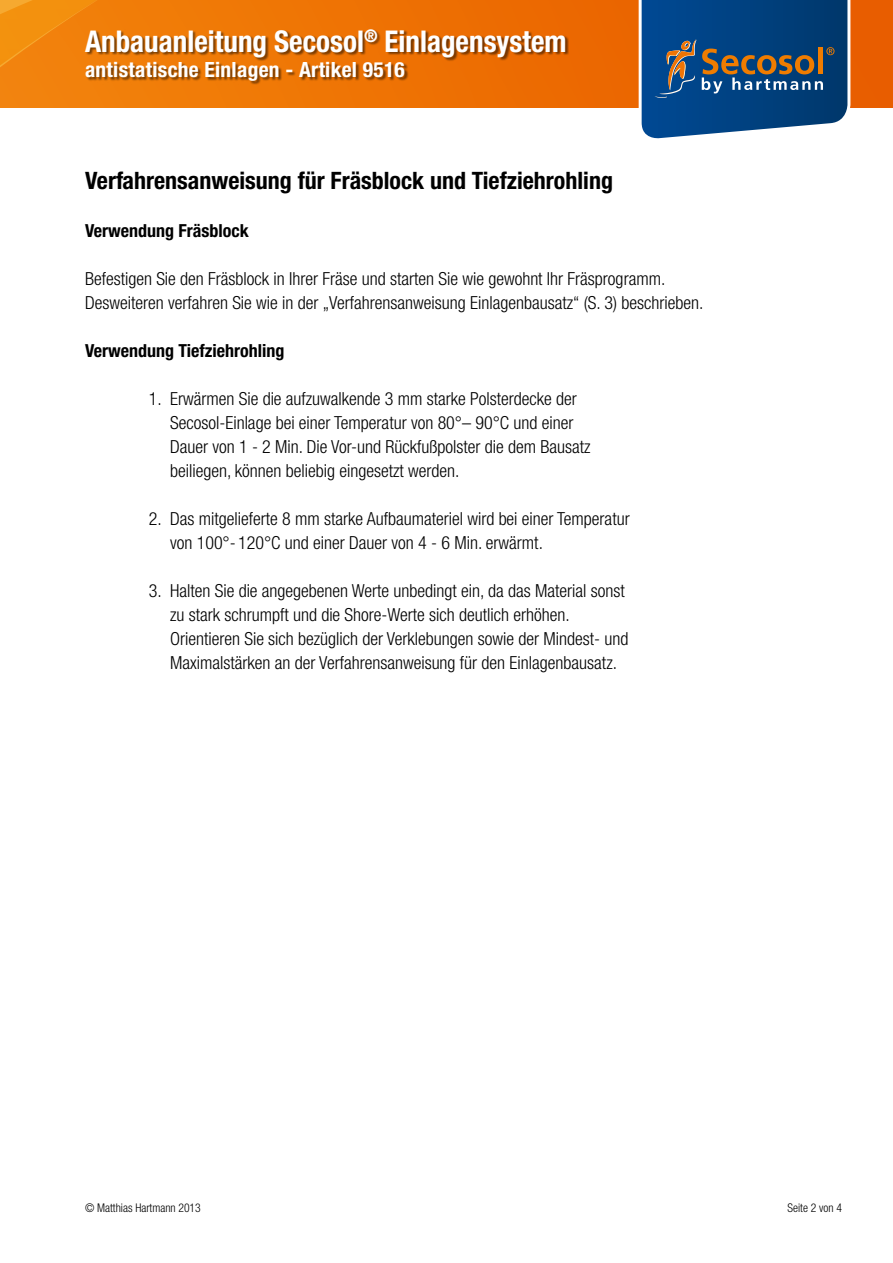
<style>
.page{position:relative;width:893px;height:1263px;background:#fff}
.page>*{position:absolute;margin:0;border:0;box-sizing:border-box;transform-origin:0 0}
.t1{font:700 condensed 30px "Helvetica Neue";color:#fff}
.t2{font:700 condensed 24px "Helvetica Neue";color:#000}
.t3{font:700 condensed 21px "Helvetica Neue";letter-spacing:.015em;color:#fff}
.t4{font:300 condensed 18px/24px "Helvetica Neue";color:#000}
.t5{font:700 condensed 18px "Helvetica Neue";color:#000}
.t6{font:300 condensed 12px "Helvetica Neue";color:#000}
</style>
<div class="page">
<svg style="left:116px;top:0;width:777px;height:107px;background:#ec6e03"></svg>
<svg style="left:0;top:0;width:116px;height:107px;background:#f2860d"></svg>
<svg style="left:637px;top:0;width:215px;height:139px;background:#2c5985"></svg>
<div style="left:86px;top:29px;width:483px;height:56px;background:#000;opacity:.5"></div>
<h1 class="t1" style="left:85px;top:23px;width:483px">Anbauanleitung Secosol<sup>®</sup> Einlagensystem</h1>
<p class="t3" style="left:85px;top:57px;width:321px">antistatische Einlagen - Artikel 9516</p>
<h2 class="t2" style="left:85px;top:166px;width:529px">Verfahrensanweisung für Fräsblock und Tiefziehrohling</h2>
<p class="t5" style="left:85px;top:219px;width:165px">Verwendung Fräsblock</p>
<p class="t4" style="left:85px;top:266px;width:620px">Befestigen Sie den Fräsblock in Ihrer Fräse und starten Sie wie gewohnt Ihr Fräsprogramm.<br>Desweiteren verfahren Sie wie in der „Verfahrensanweisung Einlagenbausatz“ (S. 3) beschrieben.</p>
<p class="t5" style="left:85px;top:339px;width:201px">Verwendung Tiefziehrohling</p>
<p class="t4" style="left:170px;top:386px;width:422px;text-indent:-21px">1. Erwärmen Sie die aufzuwalkende 3 mm starke Polsterdecke der Secosol-Einlage bei einer Temperatur von 80°– 90°C und einer Dauer von 1 - 2 Min. Die Vor-und Rückfußpolster die dem Bausatz beiliegen, können beliebig eingesetzt werden.</p>
<p class="t4" style="left:170px;top:506px;width:461px;text-indent:-21px">2. Das mitgelieferte 8 mm starke Aufbaumateriel wird bei einer Temperatur von 100°- 120°C und einer Dauer von 4 - 6 Min. erwärmt.</p>
<p class="t4" style="left:170px;top:578px;width:460px;text-indent:-21px">3. Halten Sie die angegebenen Werte unbedingt ein, da das Material sonst zu stark schrumpft und die Shore-Werte sich deutlich erhöhen.<br>Orientieren Sie sich bezüglich der Verklebungen sowie der Mindest- und Maximalstärken an der Verfahrensanweisung für den Einlagenbausatz.</p>
<p class="t6" style="left:85px;top:1201px;width:117px">© Matthias Hartmann 2013</p>
<p class="t6" style="left:787px;top:1201px;width:56px">Seite 2 von 4</p>
</div>
